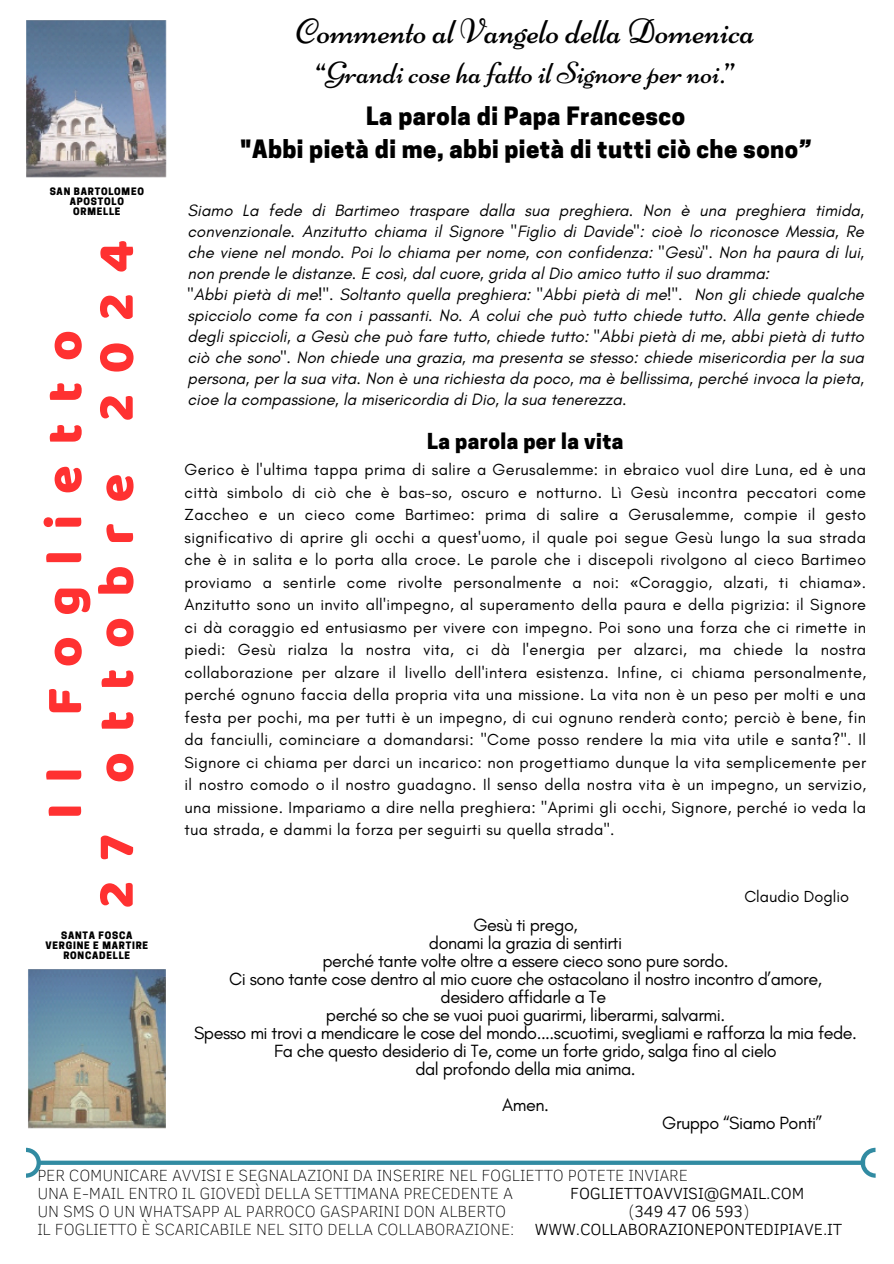
<style>
.page{position:relative;width:894px;height:1264px;background:#fff}
.page>*{position:absolute;margin:0;border:0;box-sizing:border-box;transform-origin:0 0}
.t1{font:52.5px/51.8px "Baloo";letter-spacing:.395em;color:#ff3131;text-align:center}
.t2{font:35.25px "Niconne";color:#000}
.t3{font:30.75px "Niconne";color:#000}
.t4{font:800 23.7px/32.4px "Cooper Hewitt";letter-spacing:.02em;color:#000;text-align:center}
.t5{font:800 20.7px "Cooper Hewitt";letter-spacing:.02em;color:#000}
.t6{font:18px/18px "Glacial Indifference";letter-spacing:-.025em;color:#000;text-align:center}
.t7{font:italic 16.8px/21px "Glacial Indifference";color:#000}
.t8{font:100 16.5px/18px "Clear Sans";letter-spacing:-.01em;color:#000}
.t9{font:300 16.5px "Clear Sans";letter-spacing:-.01em;color:#000}
.t10{font:16.35px/22.5px "Glacial Indifference";letter-spacing:.02em;color:#000;text-align:justify}
.t11{font:16.35px "Glacial Indifference";color:#000}
.t12{font:800 9.6px "Cooper Hewitt";letter-spacing:.08em;color:#000}
.s1{font-style:italic}
.s2{font-family:"Noto Sans"}
.s3{font-weight:300}
</style>
<div class="page">
<img style="left:26px;top:20px;width:141px;height:158px">
<img style="left:28px;top:969px;width:137px;height:159px">
<svg style="left:26px;top:1147px;width:849px;height:30px"></svg>
<p class="t2" style="left:296px;top:10px;width:460px">Commento al Vangelo della Domenica</p>
<p class="t3" style="left:315px;top:54px;width:421px">“Grandi cose ha fatto il Signore per noi.”</p>
<p class="t12" style="left:50px;top:188px;width:96px">SAN BARTOLOMEO</p>
<p class="t12" style="left:70px;top:198px;width:56px">APOSTOLO</p>
<p class="t12" style="left:73px;top:208px;width:49px">ORMELLE</p>
<p class="t1" style="left:37px;top:908px;width:669px;rotate:-90deg">Il Foglietto<br>27 ottobre 2024</p>
<p class="t12" style="left:61px;top:931px;width:73px">SANTA FOSCA</p>
<h1 class="t12" style="left:45px;top:941px;width:104px">VERGINE E MARTIRE</h1>
<p class="t12" style="left:63px;top:951px;width:68px">RONCADELLE</p>
<h5 class="t4" style="left:240px;top:103px;width:572px">La parola di Papa Francesco<br>"Abbi pietà di me, abbi pietà di tutti ciò che sono<span class="s1">”</span></h5>
<h5 class="t7" style="left:187px;top:200px;width:677px">Siamo La fede di Bartimeo traspare dalla sua preghiera. Non è una preghiera timida, convenzionale. Anzitutto chiama il Signore "Figlio di Davide": cioè lo riconosce Messia, Re che viene nel mondo. Poi lo chiama per nome, con confidenza: "Gesù". Non ha paura di lui, non prende le distanze. E così, dal cuore, grida al Dio amico tutto il suo dramma:<br>"Abbi pietà di me!". Soltanto quella preghiera: "Abbi pietà di me!". Non gli chiede qualche spicciolo come fa con i passanti. No. A colui che può tutto chiede tutto. Alla gente chiede degli spiccioli, a Gesù che può fare tutto, chiede tutto: "Abbi pietà di me, abbi pietà di tutto ciò che sono". Non chiede una grazia, ma presenta se stesso: chiede misericordia per la sua persona, per la sua vita. Non è una richiesta da poco, ma è bellissima, perché invoca la pieta, cioe la compassione, la misericordia di Dio, la sua tenerezza.</h5>
<h5 class="t5" style="left:427px;top:434px;width:198px">La parola per la vita</h5>
<h5 class="t10" style="left:184px;top:458px;width:683px">Gerico è l'ultima tappa prima di salire a Gerusalemme: in ebraico vuol dire Luna, ed è una città simbolo di ciò che è bas-so, oscuro e notturno. Lì Gesù incontra peccatori come Zaccheo e un cieco come Bartimeo: prima di salire a Gerusalemme, compie il gesto significativo di aprire gli occhi a quest'uomo, il quale poi segue Gesù lungo la sua strada che è in salita e lo porta alla croce. Le parole che i discepoli rivolgono al cieco Bartimeo proviamo a sentirle come rivolte personalmente a noi: <span class="s2">«</span>Coraggio, alzati, ti chiama<span class="s2">»</span>.<br>Anzitutto sono un invito all'impegno, al superamento della paura e della pigrizia: il Signore ci dà coraggio ed entusiasmo per vivere con impegno. Poi sono una forza che ci rimette in piedi: Gesù rialza la nostra vita, ci dà l'energia per alzarci, ma chiede la nostra collaborazione per alzare il livello dell'intera esistenza. Infine, ci chiama personalmente, perché ognuno faccia della propria vita una missione. La vita non è un peso per molti e una festa per pochi, ma per tutti è un impegno, di cui ognuno renderà conto; perciò è bene, fin da fanciulli, cominciare a domandarsi: "Come posso rendere la mia vita utile e santa?". Il Signore ci chiama per darci un incarico: non progettiamo dunque la vita semplicemente per il nostro comodo o il nostro guadagno. Il senso della nostra vita è un impegno, un servizio, una missione. Impariamo a dire nella preghiera: "Aprimi gli occhi, Signore, perché io veda la tua strada, e dammi la forza per seguirti su quella strada".</h5>
<h5 class="t11" style="left:744px;top:886px;width:106px">Claudio Doglio</h5>
<h2 class="t6" style="left:194px;top:915px;width:664px">Gesù ti prego,<br>donami la grazia di sentirti<br>perché tante volte oltre a essere cieco sono pure sordo.<br>Ci sono tante cose dentro al mio cuore che ostacolano il nostro incontro d’amore,<br>desidero affidarle a Te<br>perché so che se vuoi puoi guarirmi, liberarmi, salvarmi.<br>Spesso mi trovi a mendicare le cose del mondo....scuotimi, svegliami e rafforza la mia fede.<br>Fa che questo desiderio di Te, come un forte grido, salga fino al cielo<br>dal profondo della mia anima.</h2>
<h3 class="t6" style="left:502px;top:1095px;width:48px">Amen.</h3>
<h3 class="t6" style="left:662px;top:1113px;width:161px">Gruppo “Siamo Ponti”</h3>
<p class="t8" style="left:37px;top:1165px;width:652px">PER COMUNICARE AVVISI E SEGNALAZIONI DA INSERIRE NEL FOGLIETTO POTETE INVIARE<br>UNA E-MAIL ENTRO IL GIOVEDÌ DELLA SETTIMANA PRECEDENTE A</p>
<p class="t9" style="left:570px;top:1181px;width:235px">FOGLIETTOAVVISI@GMAIL.COM</p>
<p class="t8" style="left:37px;top:1201px;width:806px;text-indent:591px">(<span class="s3">349 47 06 593</span>)<br>IL FOGLIETTO È SCARICABILE NEL SITO DELLA COLLABORAZIONE: <span class="s3">WWW.COLLABORAZIONEPONTEDIPIAVE.IT</span></p>
<p class="t8" style="left:37px;top:1201px;width:470px">UN SMS O UN WHATSAPP AL PARROCO GASPARINI DON ALBERTO</p>
</div>
